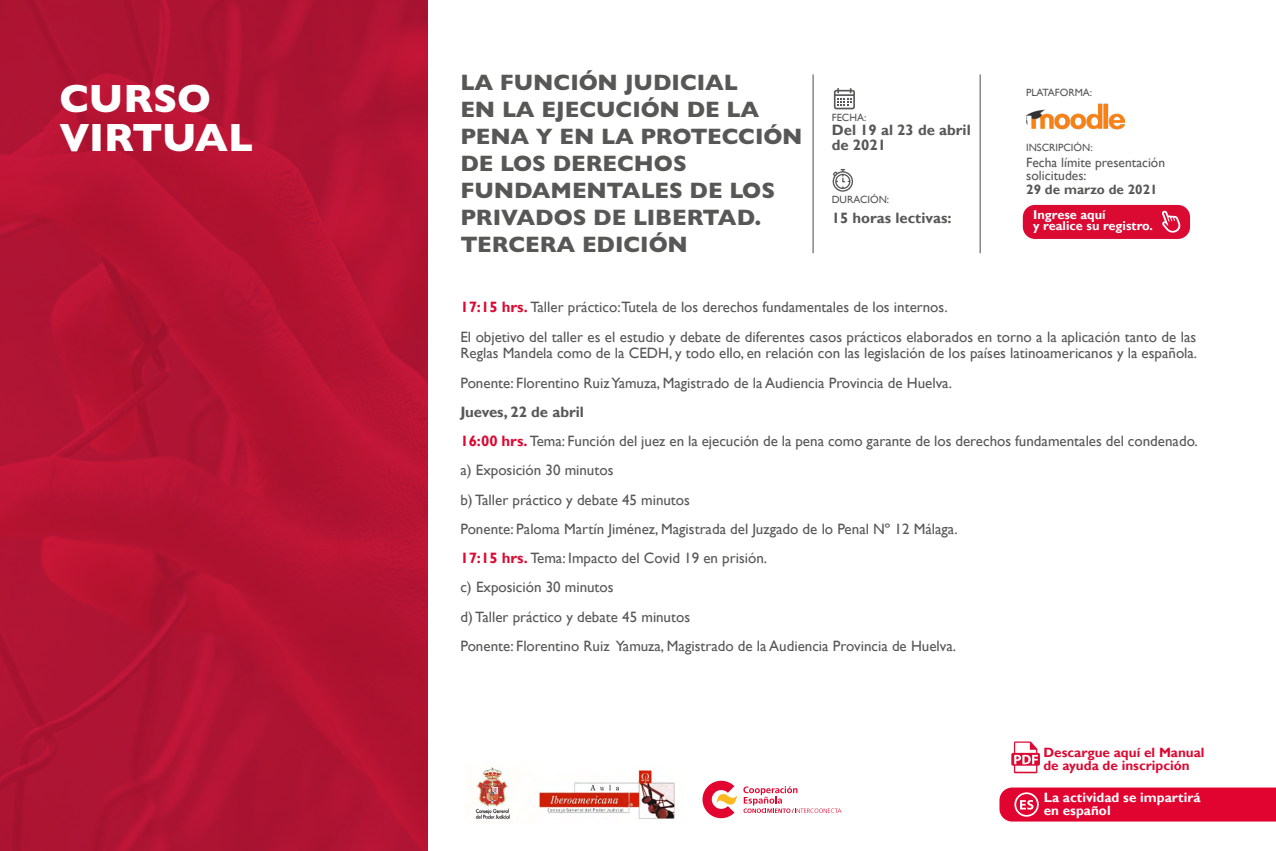
<style>
.page{position:relative;width:1276px;height:851px;background:#fff}
.page>*{position:absolute;margin:0;border:0;box-sizing:border-box;transform-origin:0 0}
.t1{font:800 39.75px/39px "Gill Sans";letter-spacing:-.005em;color:#fff}
.t2{font:800 22.5px/27px "Gill Sans";color:#575756}
.t3{font:15px/29.2px "Gill Sans";color:#575756}
.t4{font:700 15px/15px "Gill Sans";color:#575756}
.t5{font:700 13.5px/13.5px "Gill Sans";color:#db0a33}
.t6{font:13.5px/13.5px "Gill Sans";color:#575756}
.t7{font:700 13.5px/13.5px "Gill Sans";color:#fff}
.t8{font:700 13.5px "Gill Sans";color:#575756}
.t9{font:700 12.75px/11.4px "Gill Sans";color:#fff}
.t10{font:10.5px "Gill Sans";color:#575756}
.s1{font-weight:700;color:#db0a33}
.s2{font-weight:700}
</style>
<div class="page">
<img style="left:0;top:0;width:427px;height:850px">
<svg style="left:999px;top:787px;width:277px;height:34px;background:#e30f39"></svg>
<svg style="left:1011px;top:741px;width:29px;height:32px"></svg>
<svg style="left:743px;top:786px;width:98px;height:26px"></svg>
<svg style="left:702px;top:780px;width:35px;height:38px"></svg>
<img style="left:475px;top:767px;width:200px;height:55px">
<hr style="left:812px;top:74px;width:2px;height:179px;background:#878787">
<hr style="left:979px;top:74px;width:2px;height:179px;background:#878787">
<img style="left:1026px;top:103px;width:99px;height:27px">
<svg style="left:832px;top:169px;width:21px;height:23px"></svg>
<svg style="left:834px;top:88px;width:21px;height:21px"></svg>
<div style="left:1023px;top:205px;width:167px;height:34px;background:#db0a33;border-radius:12px"></div>
<svg style="left:1162px;top:210px;width:18px;height:23px"></svg>
<h1 class="t1" style="left:59px;top:79px;width:195px">CURSO<br>VIRTUAL</h1>
<h2 class="t2" style="left:460px;top:68px;width:344px">LA FUNCIÓN JUDICIAL<br>EN LA EJECUCIÓN DE LA<br>PENA Y EN LA PROTECCIÓN<br>DE LOS DERECHOS<br>FUNDAMENTALES DE LOS<br>PRIVADOS DE LIBERTAD.<br>TERCERA EDICIÓN</h2>
<p class="t10" style="left:832px;top:111px;width:36px">FECHA:</p>
<p class="t4" style="left:832px;top:123px;width:140px">Del 19 al 23 de abril de 2021</p>
<p class="t10" style="left:832px;top:193px;width:59px">DURACIÓN:</p>
<p class="t4" style="left:832px;top:211px;width:121px">15 horas lectivas:</p>
<p class="t10" style="left:1026px;top:87px;width:68px">PLATAFORMA:</p>
<p class="t10" style="left:1026px;top:141px;width:68px">INSCRIPCIÓN:</p>
<p class="t6" style="left:1026px;top:156px;width:140px">Fecha límite presentación solicitudes:</p>
<p class="t8" style="left:1026px;top:181px;width:133px">29 de marzo de 2021</p>
<p class="t9" style="left:1033px;top:209px;width:121px">Ingrese aquí<br>y realice su registro.</p>
<p class="t3" style="left:460px;top:293px;width:737px"><span class="s1">17:15 hrs.</span> Taller práctico:Tutela de los derechos fundamentales de los internos.<br>El objetivo del taller es el estudio y debate de diferentes casos prácticos elaborados en torno a la aplicación tanto de las</p>
<p class="t3" style="left:460px;top:339px;width:738px">Reglas Mandela como de la CEDH, y todo ello, en relación con las legislación de los países latinoamericanos y la española.<br>Ponente: Florentino Ruiz Yamuza, Magistrado de la Audiencia Provincia de Huelva.</p>
<p class="t3" style="left:460px;top:397px;width:739px"><span class="s2">Jueves, 22 de abril<br></span><span class="s1">16:00 hrs.</span> Tema: Función del juez en la ejecución de la pena como garante de los derechos fundamentales del condenado. a) Exposición 30 minutos<br>b) Taller práctico y debate 45 minutos<br>Ponente: Paloma Martín Jiménez, Magistrada del Juzgado de lo Penal Nº 12 Málaga.<br><span class="s1">17:15 hrs.</span> Tema: Impacto del Covid 19 en prisión.<br>c) Exposición 30 minutos<br>d) Taller práctico y debate 45 minutos<br>Ponente: Florentino Ruiz Yamuza, Magistrado de la Audiencia Provincia de Huelva.</p>
<p class="t5" style="left:1043px;top:745px;width:163px">Descargue aquí el Manual de ayuda de inscripción</p>
<p class="t7" style="left:1043px;top:790px;width:158px">La actividad se impartirá en español</p>
</div>
